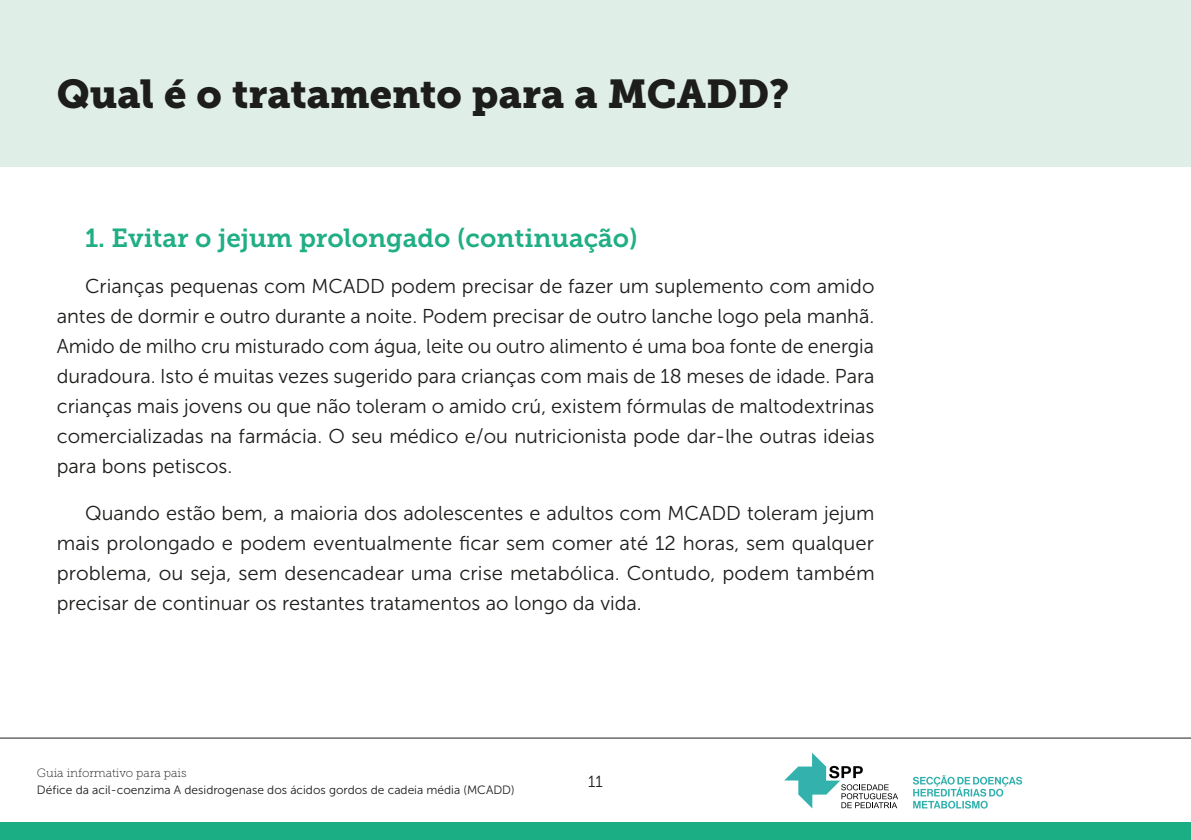
<style>
.page{position:relative;width:1191px;height:840px;background:#fff}
.page>*{position:absolute;margin:0;border:0;box-sizing:border-box;transform-origin:0 0}
.t1{font:40px "Museo Slab 900";color:#1d1d1b}
.t2{font:26px "Museo Slab 700";color:#20ae84}
.t3{font:20px/30px "Museo Sans 300";color:#1d1d1b;text-align:justify}
.t4{font:16px "Museo Slab 300";color:#1d1d1b}
.t5{font:12px "Museo Sans 300";color:#1d1d1b}
.t6{font:12px "Museo Slab 100";color:#1d1d1b}
</style>
<div class="page">
<div style="left:0;top:0;width:1191px;height:166px;background:#dfefe8"></div>
<div style="left:0;top:822px;width:1191px;height:17px;background:#1bad84"></div>
<hr style="left:0;top:737px;width:1191px;height:1px;background:#1d1d1b">
<svg style="left:784px;top:753px;width:114px;height:55px"></svg>
<svg style="left:913px;top:775px;width:109px;height:33px"></svg>
<p class="t1" style="left:57px;top:70px;width:734px">Qual é o tratamento para a MCADD?</p>
<p class="t2" style="left:85px;top:223px;width:554px">1. Evitar o jejum prolongado (continuação)</p>
<p class="t3" style="left:57px;top:270px;width:819px;text-indent:28px">Crianças pequenas com MCADD podem precisar de fazer um suplemento com amido antes de dormir e outro durante a noite. Podem precisar de outro lanche logo pela manhã.<br>Amido de milho cru misturado com água, leite ou outro alimento é uma boa fonte de energia duradoura. Isto é muitas vezes sugerido para crianças com mais de 18 meses de idade. Para crianças mais jovens ou que não toleram o amido crú, existem fórmulas de maltodextrinas comercializadas na farmácia. O seu médico e/ou nutricionista pode dar-lhe outras ideias para bons petiscos.</p>
<p class="t3" style="left:57px;top:498px;width:819px;text-indent:28px">Quando estão bem, a maioria dos adolescentes e adultos com MCADD toleram jejum mais prolongado e podem eventualmente ficar sem comer até 12 horas, sem qualquer problema, ou seja, sem desencadear uma crise metabólica. Contudo, podem também precisar de continuar os restantes tratamentos ao longo da vida.</p>
<p class="t6" style="left:37px;top:765px;width:151px">Guia informativo para pais</p>
<p class="t5" style="left:37px;top:782px;width:479px">Défice da acil-coenzima A desidrogenase dos ácidos gordos de cadeia média (MCADD)</p>
<p class="t4" style="left:588px;top:772px;width:16px">11</p>
</div>
